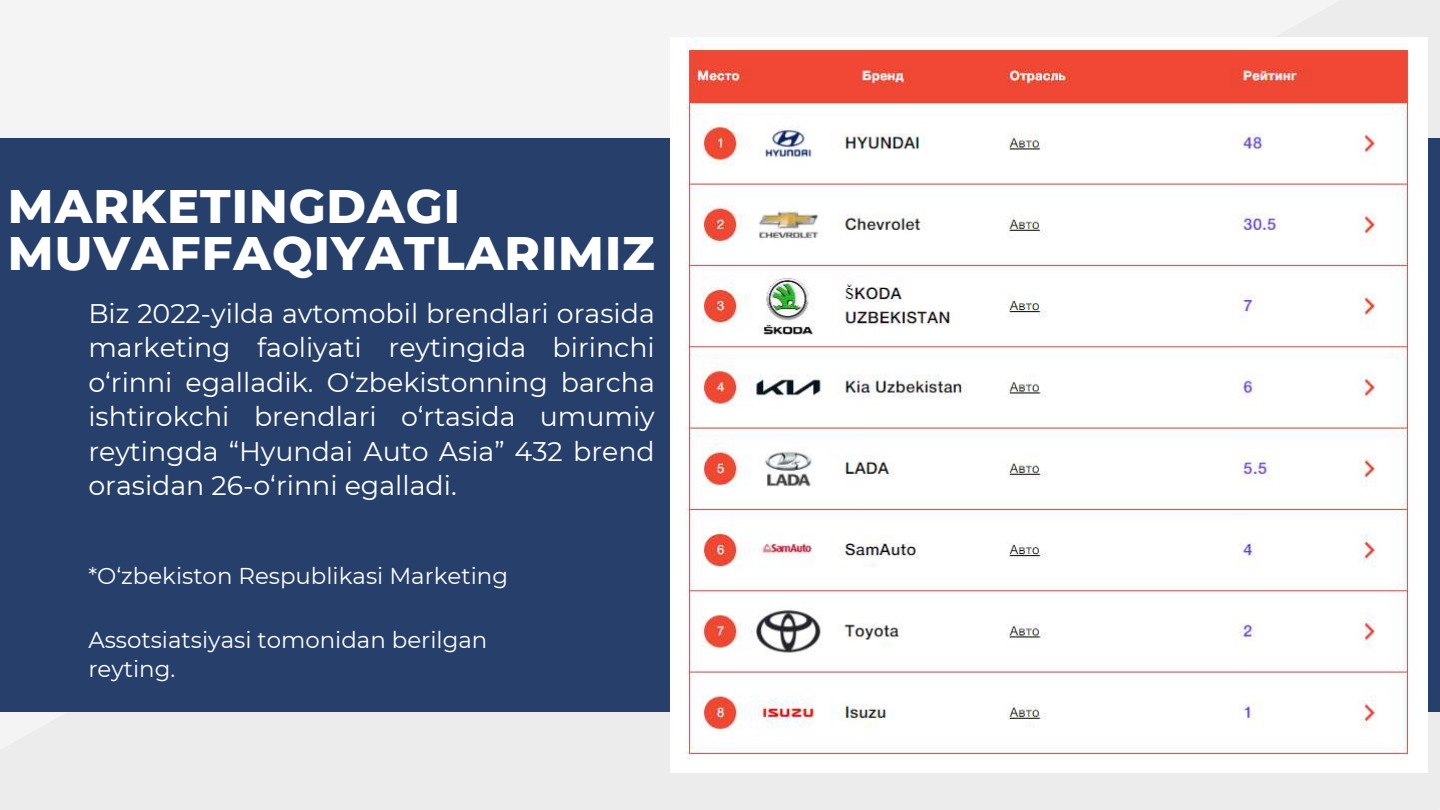
<style>
.page{position:relative;width:1440px;height:810px;background:#f4f4f4}
.page>*{position:absolute;margin:0;border:0;box-sizing:border-box;transform-origin:0 0}
.t1{font:800 48px/46.8px "Montserrat";letter-spacing:.02em;color:#fff}
.t2{font:26.9px/34.5px "Montserrat";color:#fff;text-align:justify}
.t3{font:22.9px/29.2px "Montserrat";color:#fff}
</style>
<div class="page">
<div style="left:0;top:138px;width:1440px;height:573px;background:#263f6b"></div>
<img style="left:670px;top:38px;width:758px;height:735px">
<h1 class="t1" style="left:8px;top:180px;width:648px">MARKETINGDAGI<br>MUVAFFAQIYATLARIMIZ</h1>
<p class="t2" style="left:88px;top:295px;width:568px">Biz 2022-yilda avtomobil brendlari orasida marketing faoliyati reytingida birinchi o‘rinni egalladik. O‘zbekistonning barcha ishtirokchi brendlari o‘rtasida umumiy reytingda “Hyundai Auto Asia” 432 brend orasidan 26-o‘rinni egalladi.</p>
<p class="t3" style="left:88px;top:560px;width:421px">*O‘zbekiston Respublikasi Marketing</p>
<p class="t3" style="left:88px;top:624px;width:401px">Assotsiatsiyasi tomonidan berilgan reyting.</p>
</div>
